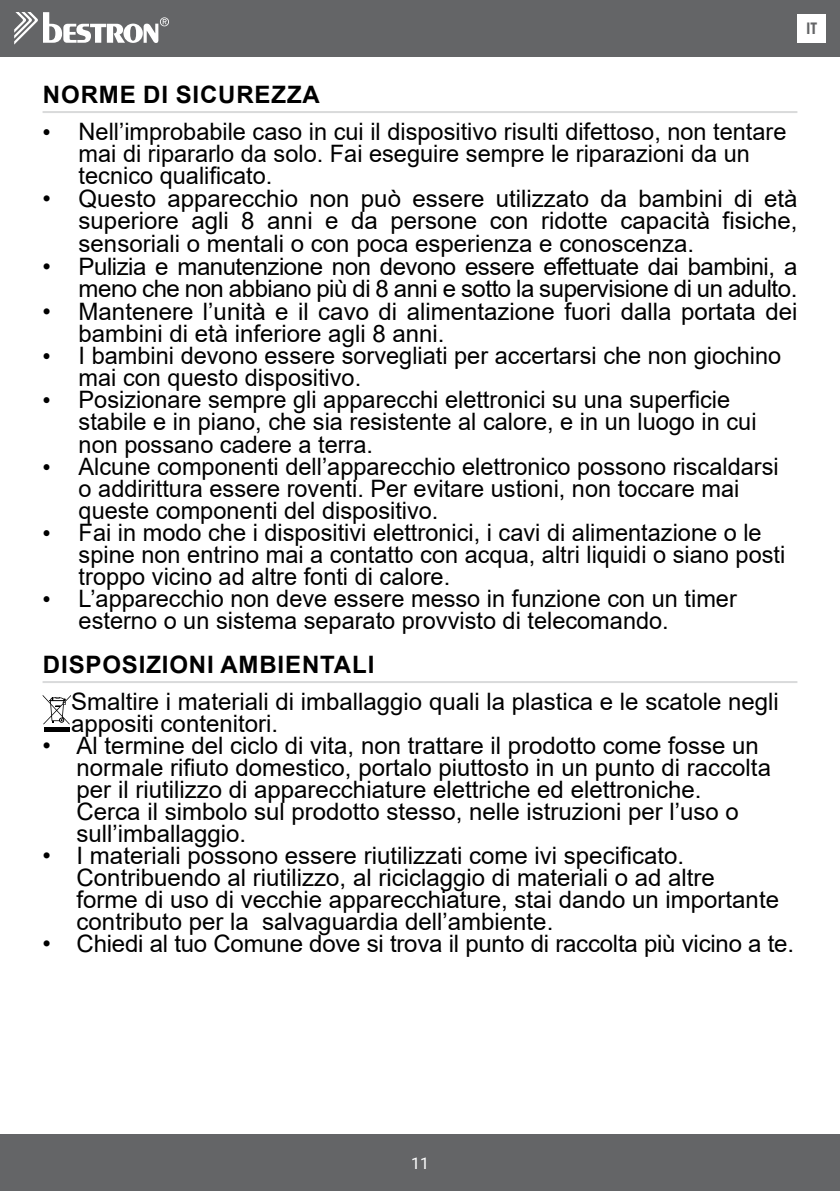
<style>
.page{position:relative;width:840px;height:1191px;background:#fff}
.page>*{position:absolute;margin:0;border:0;box-sizing:border-box;transform-origin:0 0}
.t1{font:24px/22px "Arial";color:#000}
.t2{font:24px/22.6px "Arial";letter-spacing:-.02em;color:#000;text-align:right}
.t3{font:700 24px "Arial";letter-spacing:.035em;color:#000}
.t4{font:16px "Roboto";color:#fff}
.t5{font:700 16px "Century Gothic";color:#646567}
.s1{font-family:"Times New Roman"}
</style>
<div class="page">
<hr style="left:43px;top:111px;width:754px;height:2px;background:#d9dadb">
<hr style="left:43px;top:681px;width:754px;height:2px;background:#d9dadb">
<div style="left:44px;top:727px;width:25px;height:5px;background:#000"></div>
<svg style="left:43px;top:695px;width:28px;height:29px"></svg>
<div style="left:0;top:0;width:839px;height:57px;background:#646567"></div>
<div style="left:0;top:1134px;width:839px;height:57px;background:#646567"></div>
<svg style="left:14px;top:12px;width:155px;height:33px"></svg>
<div style="left:797px;top:14px;width:28px;height:29px;background:#fff"></div>
<p class="t5" style="left:805px;top:16px;width:13px">IT</p>
<p class="t3" style="left:43px;top:77px;width:278px">NORME DI SICUREZZA</p>
<p class="t1" style="left:79px;top:121px;width:709px;text-indent:-36px"><span class="s1">•</span> Nell’improbabile caso in cui il dispositivo risulti difettoso, non tentare mai di ripararlo da solo. Fai eseguire sempre le riparazioni da un tecnico qualificato.</p>
<p class="t1" style="left:79px;top:187px;width:720px;line-height:22.6px;text-align:justify;text-indent:-36px">• Questo apparecchio non può essere utilizzato da bambini di età superiore agli 8 anni e da persone con ridotte capacità fisiche, sensoriali o mentali o con poca esperienza e conoscenza.</p>
<p class="t2" style="left:43px;top:255px;width:755px">• Pulizia e manutenzione non devono essere effettuate dai bambini, a meno che non abbiano più di 8 anni e sotto la supervisione di un adulto.</p>
<p class="t1" style="left:79px;top:300px;width:720px;line-height:22.6px;text-indent:-36px">• Mantenere l’unità e il cavo di alimentazione fuori dalla portata dei bambini di età inferiore agli 8 anni.</p>
<p class="t1" style="left:79px;top:345px;width:703px;text-indent:-36px"><span class="s1">•</span> I bambini devono essere sorvegliati per accertarsi che non giochino mai con questo dispositivo.</p>
<p class="t1" style="left:79px;top:389px;width:679px;text-indent:-36px"><span class="s1">•</span> Posizionare sempre gli apparecchi elettronici su una superficie stabile e in piano, che sia resistente al calore, e in un luogo in cui non possano cadere a terra.</p>
<p class="t1" style="left:79px;top:455px;width:701px;text-indent:-36px"><span class="s1">•</span> Alcune componenti dell’apparecchio elettronico possono riscaldarsi o addirittura essere roventi. Per evitare ustioni, non toccare mai queste componenti del dispositivo.</p>
<p class="t1" style="left:79px;top:521px;width:707px;text-indent:-36px"><span class="s1">•</span> Fai in modo che i dispositivi elettronici, i cavi di alimentazione o le spine non entrino mai a contatto con acqua, altri liquidi o siano posti troppo vicino ad altre fonti di calore.</p>
<p class="t1" style="left:79px;top:587px;width:659px;text-indent:-36px"><span class="s1">•</span> L’apparecchio non deve essere messo in funzione con un timer esterno o un sistema separato provvisto di telecomando.</p>
<p class="t3" style="left:43px;top:647px;width:332px">DISPOSIZIONI AMBIENTALI</p>
<p class="t1" style="left:71px;top:690px;width:708px">Smaltire i materiali di imballaggio quali la plastica e le scatole negli appositi contenitori.</p>
<p class="t1" style="left:77px;top:734px;width:695px;text-indent:-34px">• Al termine del ciclo di vita, non trattare il prodotto come fosse un normale rifiuto domestico, portalo piuttosto in un punto di raccolta per il riutilizzo di apparecchiature elettriche ed elettroniche.<br>Cerca il simbolo sul prodotto stesso, nelle istruzioni per l’uso o sull’imballaggio.</p>
<p class="t1" style="left:77px;top:844px;width:703px;text-indent:-34px">• I materiali possono essere riutilizzati come ivi specificato.<br>Contribuendo al riutilizzo, al riciclaggio di materiali o ad altre forme di uso di vecchie apparecchiature, stai dando un importante contributo per la salvaguardia dell’ambiente.</p>
<p class="t1" style="left:43px;top:932px;width:752px">• Chiedi al tuo Comune dove si trova il punto di raccolta più vicino a te.</p>
<p class="t4" style="left:411px;top:1151px;width:19px">11</p>
</div>
